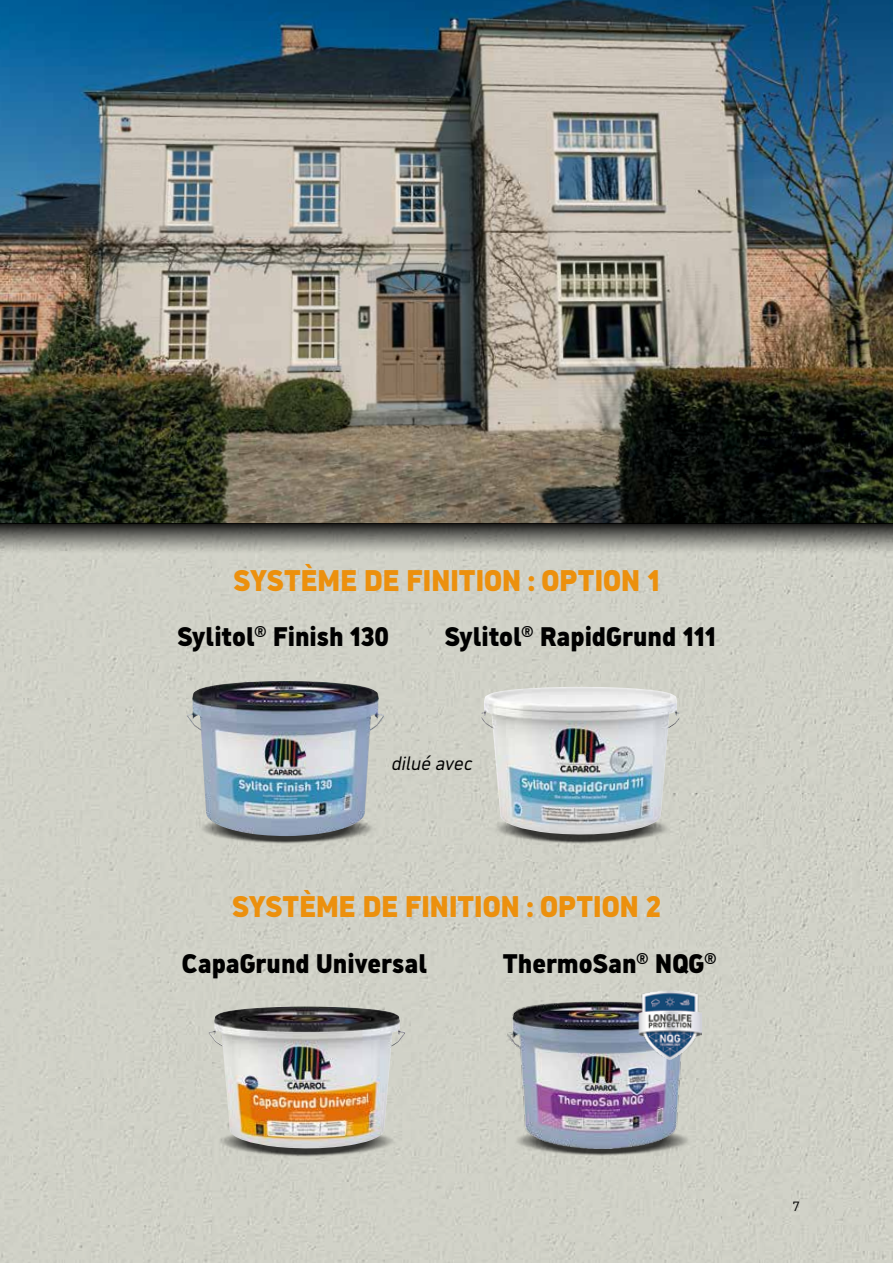
<style>
.page{position:relative;width:893px;height:1263px;background:#d0d1c7}
.page>*{position:absolute;margin:0;border:0;box-sizing:border-box;transform-origin:0 0}
.t1{font:900 30px "CAP Elephant";letter-spacing:-.01em;color:#ec900d}
.t2{font:900 27px "CAP Elephant";color:#000}
.t3{font:italic 19.5px "CAP Elephant";color:#000}
.t4{font:13.5px "CAP Elephant";color:#000}
</style>
<div class="page">
<img style="left:0;top:0;width:893px;height:523px">
<svg style="left:0;top:523px;width:893px;height:31px"></svg>
<img style="left:229px;top:1148px;width:168px;height:14px">
<img style="left:209px;top:1006px;width:196px;height:142px">
<img style="left:529px;top:1148px;width:149px;height:14px">
<img style="left:492px;top:1002px;width:214px;height:146px">
<img style="left:638px;top:990px;width:64px;height:69px">
<img style="left:195px;top:836px;width:183px;height:13px">
<img style="left:186px;top:681px;width:199px;height:155px">
<img style="left:499px;top:835px;width:159px;height:14px">
<img style="left:482px;top:687px;width:197px;height:148px">
<p class="t1" style="left:233px;top:563px;width:428px">SYSTÈME DE FINITION : OPTION 1</p>
<p class="t2" style="left:177px;top:621px;width:213px">Sylitol<sup>®</sup> Finish 130</p>
<p class="t2" style="left:444px;top:621px;width:273px">Sylitol<sup>®</sup> RapidGrund 111</p>
<p class="t3" style="left:391px;top:751px;width:89px">diluéavec</p>
<p class="t1" style="left:232px;top:889px;width:431px">SYSTÈME DE FINITION : OPTION 2</p>
<p class="t2" style="left:182px;top:948px;width:247px">CapaGrund Universal</p>
<p class="t2" style="left:502px;top:948px;width:216px">ThermoSan<sup>®</sup> NQG<sup>®</sup></p>
<p class="t4" style="left:793px;top:1198px;width:8px">7</p>
</div>
